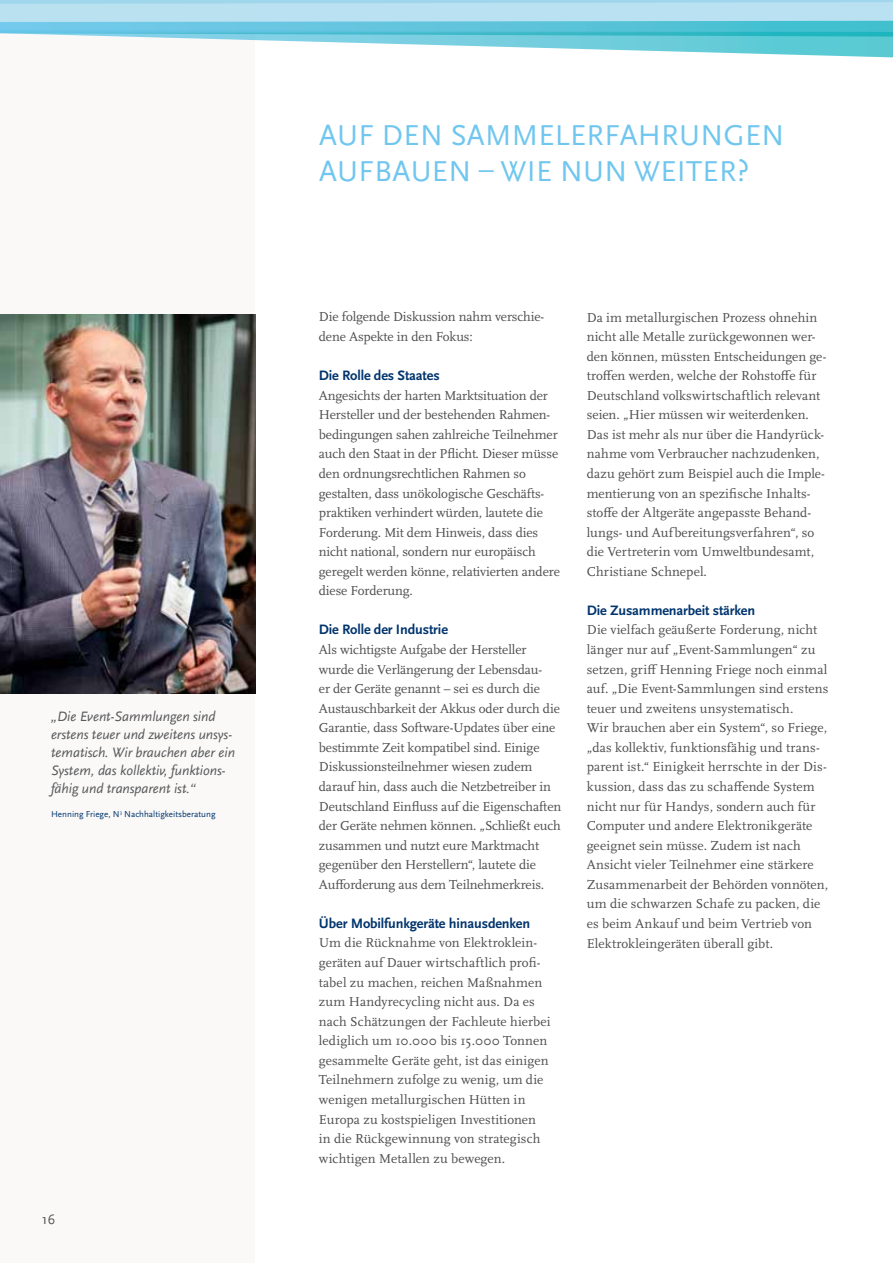
<style>
.page{position:relative;width:893px;height:1263px;background:#fff}
.page>*{position:absolute;margin:0;border:0;box-sizing:border-box;transform-origin:0 0}
.t1{font:30px/36px "Scala Sans Pro";letter-spacing:.01em;color:#70c6ef}
.t2{font:italic 14.25px/18px "Scala Sans LF";letter-spacing:-.005em;color:#58595b}
.t3{font:700 14.25px "Scala Sans Pro";letter-spacing:-.01em;color:#00346d}
.t4{font:14.25px "Scala Sans Pro";color:#4d4d4f}
.t5{font:13.5px/19.5px "Scala Pro";letter-spacing:-.005em;color:#4d4d4f}
.t6{font:9px "Scala Sans Pro";color:#00346d}
</style>
<div class="page">
<div style="left:0;top:0;width:255px;height:1263px;background:#faf9f8"></div>
<svg style="left:0;top:0;width:893px;height:19px"></svg>
<svg style="left:0;top:19px;width:893px;height:39px"></svg>
<img style="left:0;top:315px;width:255px;height:378px">
<p class="t2" style="left:51px;top:707px;width:185px">„Die Event-Sammlungen sind erstens teuer und zweitens unsys&shy;tematisch. Wir brauchen aber ein<br>System, das kollektiv, funktions&shy;fähig und transparent ist.“</p>
<p class="t6" style="left:51px;top:809px;width:166px">H ENNING FRIEGE, N<sup>3</sup> NACHHALTIGKEITSBERATUNG</p>
<p class="t4" style="left:42px;top:1211px;width:15px">16</p>
<h1 class="t1" style="left:319px;top:118px;width:460px">AUF DEN SAMMELERFAHRUNGEN<br>AUFBAUEN – WIE N UN WEITER?</h1>
<p class="t5" style="left:319px;top:307px;width:226px">Die folgende Diskussion nahm verschie&shy;dene Aspekte in den Fokus:</p>
<p class="t3" style="left:319px;top:367px;width:122px">Die Rolle des Staates</p>
<p class="t5" style="left:319px;top:386px;width:243px">Angesichts der harten Marktsituation der Hersteller und der bestehenden Rahmen&shy;bedingungen sahen zahlreiche Teilnehmer auch den Staat in der Pflicht. Dieser müsse den ordnungsrechtlichen Rahmen so gestalten, dass unökologische Geschäfts&shy;praktiken verhindert würden, lautete die Forderung. Mit dem Hinweis, dass dies nicht national, sondern nur europäisch geregelt werden könne, relativierten andere diese Forderung.</p>
<p class="t3" style="left:319px;top:622px;width:131px">Die Rolle der Industrie</p>
<p class="t5" style="left:319px;top:640px;width:244px">Als wichtigste Aufgabe der Hersteller wurde die Verlängerung der Lebensdau-<br>er der Geräte genannt – sei es durch die Austauschbarkeit der Akkus oder durch die Garantie, dass Software-Updates über eine bestimmte Zeit kompatibel sind. Einige Diskussionsteilnehmer wiesen zudem darauf hin, dass auch die Netzbetreiber in Deutschland Einfluss auf die Eigenschaften der Geräte nehmen können. „Schließt euch zusammen und nutzt eure Marktmacht gegenüber den Herstellern“, lautete die Aufforderung aus dem Teilnehmerkreis.</p>
<p class="t3" style="left:319px;top:915px;width:213px">Über Mobilfunkgeräte hinausdenken</p>
<p class="t5" style="left:319px;top:933px;width:233px">Um die Rücknahme von Elektroklein&shy;geräten auf Dauer wirtschaftlich profi&shy;tabel zu machen, reichen Maßnahmen zum Handyrecycling nicht aus. Da es nach Schätzungen der Fachleute hierbei lediglich um 10.000 bis 15.000 Tonnen gesammelte Geräte geht, ist das einigen Teilnehmern zufolge zu wenig, um die wenigen metallurgischen Hütten in Europa zu kostspieligen Investitionen in die Rückgewinnung von strategisch wichtigen Metallen zu bewegen.</p>
<p class="t5" style="left:587px;top:307px;width:241px">Da im metallurgischen Prozess ohnehin nicht alle Metalle zurückgewonnen wer&shy;den können, müssten Entscheidungen ge&shy;troffen werden, welche der Rohstoffe für Deutschland volkswirtschaftlich relevant seien. „Hier müssen wir weiterdenken.<br>Das ist mehr als nur über die Handyrück&shy;nahme vom Verbraucher nachzudenken, dazu gehört zum Beispiel auch die Imple&shy;mentierung von an spezifische Inhalts&shy;stoffe der Altgeräte angepasste Behand&shy;lungs- und Aufbereitungsverfahren“, so die Vertreterin vom Umweltbundesamt, Christiane Schnepel.</p>
<p class="t3" style="left:587px;top:602px;width:170px">Die Zusammenarbeit stärken</p>
<p class="t5" style="left:587px;top:620px;width:243px">Die vielfach geäußerte Forderung, nicht länger nur auf „Event-Sammlungen“ zu setzen, griff Henning Friege noch einmal auf. „Die Event-Sammlungen sind erstens teuer und zweitens unsystematisch.<br>Wir brauchen aber ein System“, so Friege, „das kollektiv, funktionsfähig und trans&shy;parent ist.“ Einigkeit herrschte in der Dis&shy;kussion, dass das zu schaffende System nicht nur für Handys, sondern auch für Computer und andere Elektronikgeräte geeignet sein müsse. Zudem ist nach Ansicht vieler Teilnehmer eine stärkere Zusammenarbeit der Behörden vonnöten, um die schwarzen Schafe zu packen, die es beim Ankauf und beim Vertrieb von Elektrokleingeräten überall gibt.</p>
</div>
